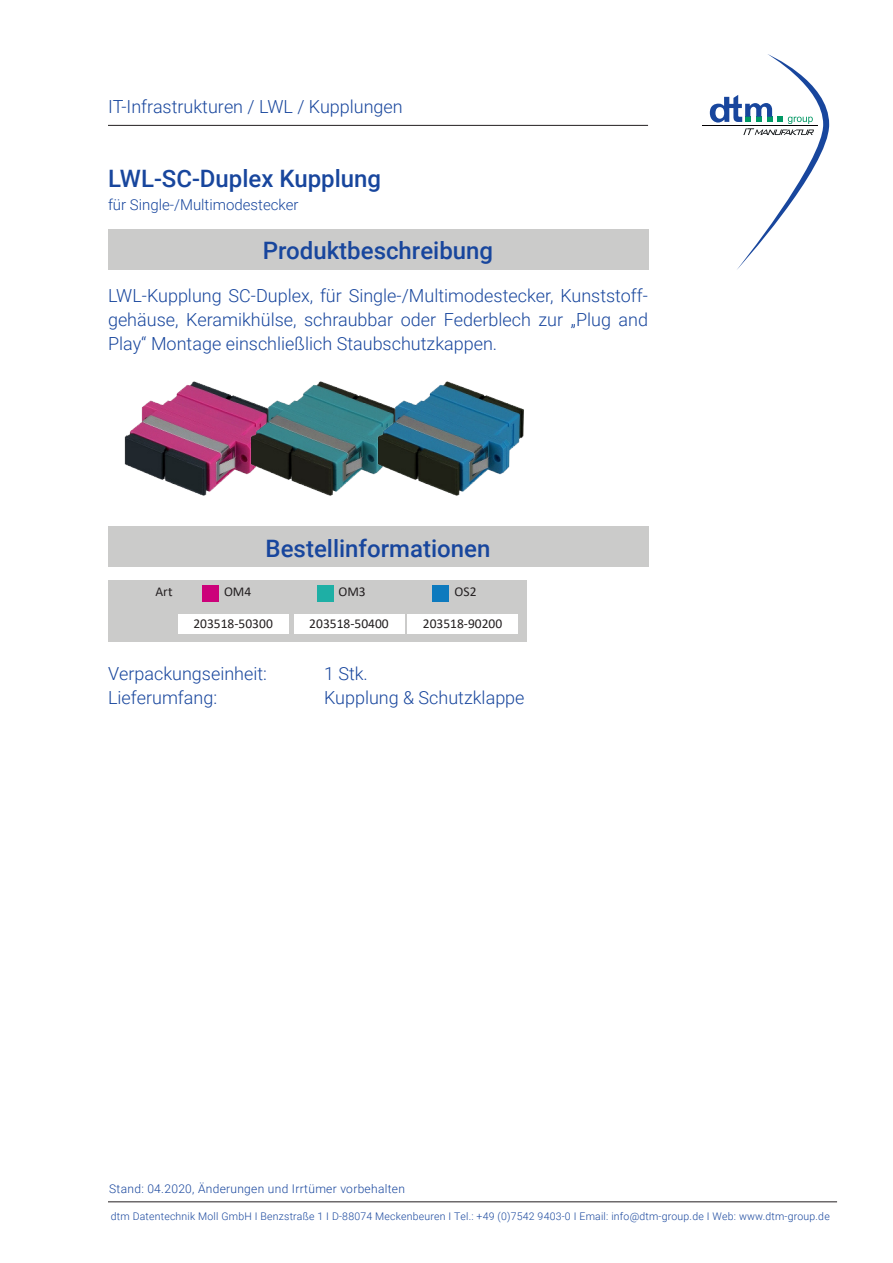
<style>
.page{position:relative;width:893px;height:1263px;background:#fff}
.page>*{position:absolute;margin:0;border:0;box-sizing:border-box;transform-origin:0 0}
.t1{font:500 24px "Roboto";color:#18469d}
.t2{font:300 18px/24px "Roboto";color:#18469d;text-align:justify}
.t3{font:300 15px "Roboto";color:#18469d}
.Beschreibung{font:13.5px "Calibri";color:#231f20}
.t4{font:300 12px "Roboto";letter-spacing:.025em;color:#18469d}
.t5{font:300 10.5px "Roboto";letter-spacing:.02em;color:#18469d}
</style>
<div class="page">
<hr style="left:702px;top:125px;width:115px;height:1px;background:#020002">
<svg style="left:710px;top:54px;width:119px;height:216px"></svg>
<hr style="left:108px;top:125px;width:540px;height:1px;background:#231f20">
<hr style="left:108px;top:1201px;width:729px;height:1px;background:#231f20">
<div style="left:108px;top:230px;width:540px;height:40px;background:#cbcbca"></div>
<div style="left:108px;top:526px;width:540px;height:41px;background:#cbcbca"></div>
<img style="left:124px;top:381px;width:104px;height:115px">
<img style="left:228px;top:381px;width:127px;height:115px">
<img style="left:355px;top:381px;width:169px;height:115px">
<div style="left:108px;top:580px;width:418px;height:62px;background:#cbcbca"></div>
<div style="left:178px;top:614px;width:110px;height:19px;background:#fff"></div>
<div style="left:294px;top:614px;width:110px;height:19px;background:#fff"></div>
<div style="left:407px;top:614px;width:111px;height:19px;background:#fff"></div>
<div style="left:203px;top:586px;width:16px;height:16px;background:#cc017a"></div>
<div style="left:317px;top:586px;width:17px;height:16px;background:#1eafa5"></div>
<div style="left:432px;top:586px;width:17px;height:16px;background:#0d7abe"></div>
<p class="t2" style="left:108px;top:94px;width:296px">IT-Infrastrukturen / LWL / Kupplungen</p>
<p class="t1" style="left:108px;top:162px;width:275px">LWL-SC-Duplex Kupplung</p>
<p class="t3" style="left:108px;top:194px;width:192px">für Single-/Multimodestecker</p>
<p class="t1" style="left:263px;top:234px;width:232px">Produktbeschreibung</p>
<p class="t2" style="left:108px;top:283px;width:541px">LWL-Kupplung SC-Duplex, für Single-/Multimodestecker, Kunststoff&shy;gehäuse, Keramikhülse, schraubbar oder Federblech zur „Plug and Play“ Montage einschließlich Staubschutzkappen.</p>
<p class="t1" style="left:266px;top:531px;width:226px">Bestellinformationen</p>
<p class="Beschreibung" style="left:155px;top:582px;width:19px">Art</p>
<p class="Beschreibung" style="left:224px;top:582px;width:29px">OM4</p>
<p class="Beschreibung" style="left:193px;top:614px;width:81px">203518-50300</p>
<p class="t2" style="left:108px;top:661px;width:161px">Verpackungseinheit:</p>
<p class="t2" style="left:108px;top:685px;width:111px">Lieferumfang:</p>
<p class="Beschreibung" style="left:338px;top:582px;width:29px">OM3</p>
<p class="Beschreibung" style="left:309px;top:614px;width:81px">203518-50400</p>
<p class="Beschreibung" style="left:455px;top:582px;width:23px">OS2</p>
<p class="Beschreibung" style="left:423px;top:614px;width:81px">203518-90200</p>
<p class="t2" style="left:324px;top:661px;width:45px">1 Stk.</p>
<p class="t2" style="left:324px;top:685px;width:202px">Kupplung &amp; Schutzklappe</p>
<p class="t4" style="left:109px;top:1180px;width:297px">Stand: 04.2020, Änderungen und Irrtümer vorbehalten</p>
<p class="t5" style="left:111px;top:1209px;width:720px">dtm Datentechnik Moll GmbH I Benzstraße 1 I D-88074 Meckenbeuren I Tel.: +49 (0)7542 9403-0 I Email: info@dtm-group.de I Web: www.dtm-group.de</p>
</div>
